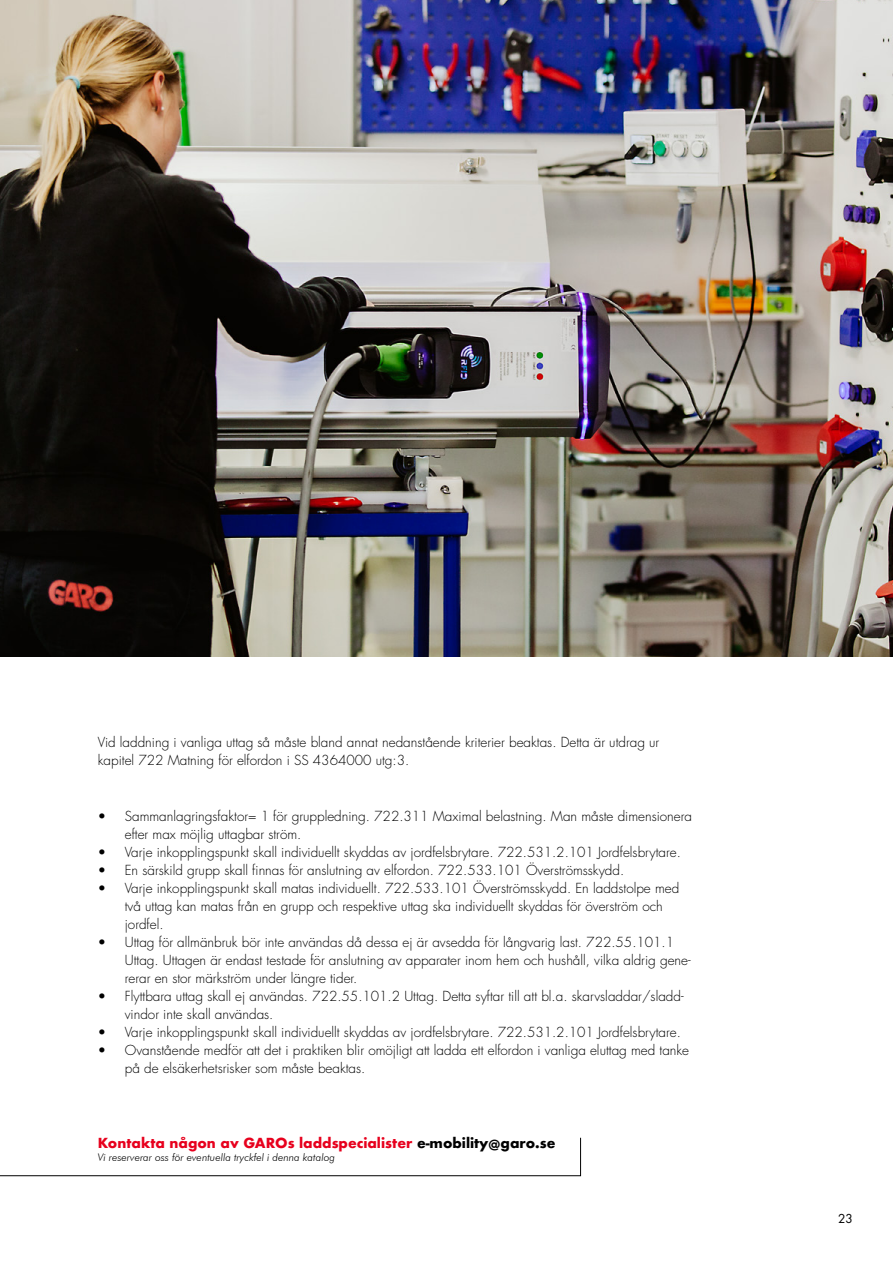
<style>
.page{position:relative;width:893px;height:1263px;background:#fff}
.page>*{position:absolute;margin:0;border:0;box-sizing:border-box;transform-origin:0 0}
.t1{font:300 13.5px/18px "Futura";color:#000}
.t2{font:700 13.5px "Futura";color:#e7001d}
.t3{font:12px "Futura";color:#000}
.t4{font:italic 300 10.5px "Futura BT";color:#000}
.s1{color:#000}
</style>
<div class="page">
<img style="left:0;top:0;width:893px;height:656px">
<svg style="left:0;top:1137px;width:581px;height:39px"></svg>
<p class="t1" style="left:98px;top:734px;width:563px">Vid laddning i vanliga uttag så måste bland annat nedanstående kriterier beaktas. Detta är utdrag ur kapitel 722 Matning för elfordon i SS 4364000 utg:3.</p>
<p class="t1" style="left:125px;top:808px;width:569px;text-indent:-27px">• Sammanlagringsfaktor= 1 för gruppledning. 722.311 Maximal belastning. Man måste dimensionera efter max möjlig uttagbar ström.</p>
<p class="t1" style="left:98px;top:844px;width:585px">• Varje inkopplingspunkt skall individuellt skyddas av jordfelsbrytare. 722.531.2.101 Jordfelsbrytare.</p>
<p class="t1" style="left:98px;top:862px;width:528px">• En särskild grupp skall finnas för anslutning av elfordon. 722.533.101 Överströmsskydd.</p>
<p class="t1" style="left:125px;top:880px;width:556px;text-indent:-27px">• Varje inkopplingspunkt skall matas individuellt. 722.533.101 Överströmsskydd. En laddstolpe med två uttag kan matas från en grupp och respektive uttag ska individuellt skyddas för överström och jordfel.</p>
<p class="t1" style="left:125px;top:934px;width:567px;text-indent:-27px">• Uttag för allmänbruk bör inte användas då dessa ej är avsedda för långvarig last. 722.55.101.1<br>Uttag. Uttagen är endast testade för anslutning av apparater inom hem och hushåll, vilka aldrig gene&shy;rerar en stor märkström under längre tider.</p>
<p class="t1" style="left:125px;top:987px;width:560px;text-indent:-27px">• Flyttbara uttag skall ej användas. 722.55.101.2 Uttag. Detta syftar till att bl.a. skarvsladdar/sladd&shy;vindor inte skall användas.</p>
<p class="t1" style="left:98px;top:1023px;width:585px">• Varje inkopplingspunkt skall individuellt skyddas av jordfelsbrytare. 722.531.2.101 Jordfelsbrytare.</p>
<p class="t1" style="left:125px;top:1041px;width:566px;text-indent:-27px">• Ovanstående medför att det i praktiken blir omöjligt att ladda ett elfordon i vanliga eluttag med tanke på de elsäkerhetsrisker som måste beaktas.</p>
<p class="t2" style="left:98px;top:1133px;width:459px">Kontakta någon av GAROs laddspecialister <span class="s1">e-mobility@garo.se</span></p>
<p class="t4" style="left:98px;top:1151px;width:239px">Vi reserverar oss för eventuella tryckfel i denna katalog</p>
<p class="t3" style="left:838px;top:1211px;width:16px">23</p>
</div>
